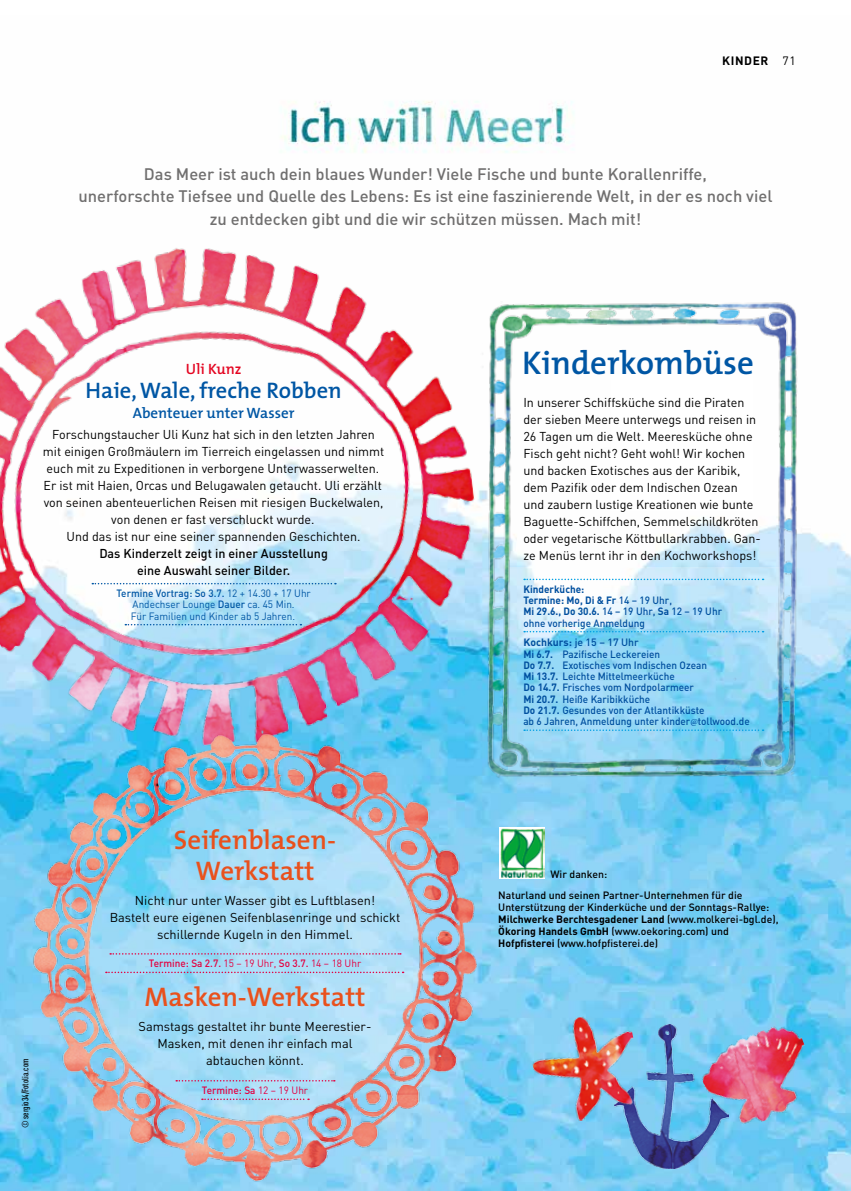
<style>
.page{position:relative;width:851px;height:1191px;background:#fff}
.page>*{position:absolute;margin:0;border:0;box-sizing:border-box;transform-origin:0 0}
.t1{font:600 33px "The Mix";color:#0056a4}
.t2{font:600 27px/30px "The Mix";color:#e9511d;text-align:center}
.t3{font:600 22.5px "The Mix";color:#0056a4}
.t4{font:500 16.5px/22.5px "DIN";color:#706f6f;text-align:center}
.t5{font:600 15px "The Mix";color:#0056a4}
.t6{font:600 15px "The Mix";color:#e40521}
.t7{font:12.75px/17px "DIN";color:#000;text-align:center}
.t8{font:500 12.75px/17px "DIN";color:#000;text-align:center}
.t9{font:700 12px "DIN";letter-spacing:.05em;color:#000}
.t10{font:500 10.5px/11.2px "DIN";color:#004f9f}
.t11{font:500 10.5px/12px "DIN";color:#000}
.t12{font:10.5px/11.2px "DIN";color:#0056a4;text-align:center;scale:.95 1}
.t13{font:500 10.5px/11.2px "DIN";color:#004f9f;scale:.95 1}
.t14{font:500 10.5px "DIN";color:#e40040;scale:.95 1}
.t15{font:500 9px "DIN Cond";color:#000}
.s1{font-weight:400}
.s2{font-weight:500}
.s3{font-weight:700}
.s4{font-family:"Minion Pro";font-weight:400}
</style>
<div class="page">
<img style="left:0;top:823px;width:850px;height:368px">
<img style="left:499px;top:855px;width:45px;height:24px">
<img style="left:0;top:248px;width:572px;height:607px">
<img style="left:30px;top:724px;width:446px;height:467px">
<svg style="left:110px;top:953px;width:291px;height:1px"></svg>
<svg style="left:106px;top:971px;width:297px;height:2px"></svg>
<svg style="left:176px;top:1080px;width:159px;height:1px"></svg>
<svg style="left:202px;top:1098px;width:107px;height:2px"></svg>
<img style="left:693px;top:1018px;width:131px;height:118px">
<img style="left:614px;top:1024px;width:114px;height:144px">
<img style="left:525px;top:1007px;width:122px;height:121px">
<svg style="left:92px;top:583px;width:244px;height:1px"></svg>
<svg style="left:125px;top:624px;width:176px;height:1px"></svg>
<img style="left:281px;top:101px;width:293px;height:52px">
<img style="left:466px;top:279px;width:384px;height:544px">
<svg style="left:524px;top:578px;width:239px;height:2px"></svg>
<svg style="left:524px;top:631px;width:239px;height:1px"></svg>
<svg style="left:524px;top:729px;width:239px;height:2px"></svg>
<p class="t9" style="left:722px;top:53px;width:75px">KINDER <span class="s1">71</span></p>
<p class="t4" style="left:78px;top:162px;width:695px">Das Meer ist auch dein blaues Wunder! Viele Fische und bunte Korallenriffe,<br>unerforschte Tiefsee und Quelle des Lebens: Es ist eine faszinierende Welt, in der es noch viel zu entdecken gibt und die wir schützen müssen. Mach mit!</p>
<p class="t6" style="left:186px;top:356px;width:57px">Uli Kunz</p>
<h3 class="t3" style="left:85px;top:372px;width:258px">Haie, Wale, freche Robben</h3>
<p class="t5" style="left:133px;top:400px;width:163px">Abenteuer unter Wasser</p>
<p class="t7" style="left:43px;top:426px;width:343px">Forschungstaucher Uli Kunz hat sich in den letzten Jahren mit einigen Großmäulern im Tierreich eingelassen und nimmt euch mit zu Expeditionen in verborgene Unterwasserwelten.<br>Er ist mit Haien, Orcas und Belugawalen getaucht. Uli erzählt von seinen abenteuerlichen Reisen mit riesigen Buckelwalen, von denen er fast verschluckt wurde.<br>Und das ist nur eine seiner spannenden Geschichten.</p>
<p class="t8" style="left:99px;top:544px;width:230px">Das Kinderzelt zeigt in einer Ausstellung eine Auswahl seiner Bilder.</p>
<p class="t12" style="left:116px;top:587px;width:206px"><span class="s2">Termine Vortrag: So 3.7.</span> 12 + 14.30 + 17 Uhr<br>Andechser Lounge <span class="s2">Dauer</span> ca. 45 Min.<br>Für Familien und Kinder ab 5 Jahren.</p>
<p class="t15" style="left:20px;top:1128px;width:71px;rotate:-90deg">© sergio34/Fotolia.com</p>
<h2 class="t2" style="left:174px;top:824px;width:163px">Seifenblasen-<br>Werkstatt</h2>
<p class="t7" style="left:110px;top:891px;width:292px">Nicht nur unter Wasser gibt es Luftblasen!<br>Bastelt eure eigenen Seifenblasenringe und schickt schillernde Kugeln in den Himmel.</p>
<p class="t14" style="left:149px;top:957px;width:225px">Termine: Sa 2.7. <span class="s1">15 – 19 Uhr,</span> So 3.7. <span class="s1">14 – 18 Uhr</span></p>
<h2 class="t2" style="left:144px;top:981px;width:223px">Masken-Werkstatt</h2>
<p class="t7" style="left:138px;top:1018px;width:234px">Samstags gestaltet ihr bunte Meerestier-<br>Masken, mit denen ihr einfach mal abtauchen könnt.</p>
<p class="t14" style="left:202px;top:1083px;width:113px">Termine: Sa <span class="s1">12 – 19 Uhr</span></p>
<h1 class="t1" style="left:522px;top:336px;width:233px">Kinderkombüse</h1>
<p class="t7" style="left:523px;top:394px;width:239px;text-align:left">In unserer Schiffsküche sind die Piraten der sieben Meere unterwegs und reisen in 26 Tagen um die Welt. Meeresküche ohne Fisch geht nicht? Geht wohl! Wir kochen und backen Exotisches aus der Karibik, dem Pazifik oder dem Indischen Ozean und zaubern lustige Kreationen wie bunte Baguette-Schiffchen, Semmelschildkröten oder vegetarische Köttbullarkrabben. Gan&shy;ze Menüs lernt ihr in den Kochworkshops!</p>
<p class="t13" style="left:523px;top:583px;width:211px"><span class="s3">Kinderküche:<br>Termine: Mo, Di &amp; Fr</span> 14 – 19 Uhr,<br><span class="s3">Mi 29.6., Do 30.6.</span> 14 – 19 Uhr, <span class="s3">Sa</span> 12 – 19 Uhr ohne vorherige Anmeldung</p>
<p class="t10" style="left:523px;top:636px;width:228px"><span class="s3">Kochkurs:</span> je 15 – 17 Uhr<br><span class="s3">Mi 6.7.</span> Pazifische Leckereien<br><span class="s3">Do 7.7.</span> Exotisches vom Indischen Ozean<br><span class="s3">Mi 13.7.</span> Leichte Mittelmeerküche<br><span class="s3">Do 14.7.</span> Frisches vom Nordpolarmeer<br><span class="s3">Mi 20.7.</span> Heiße Karibikküche<br><span class="s3">Do 21.7.</span> Gesundes von der Atlantikküste<br>ab 6 Jahren, Anmeldung unter kinder<span class="s4">@</span>tollwood.de</p>
<p class="t11" style="left:498px;top:862px;width:246px;line-height:21.3px;text-indent:52px">Wir danken:<br>Naturland und seinen Partner-Unternehmen für die</p>
<p class="t11" style="left:498px;top:900px;width:282px">Unterstützung der Kinderküche und der Sonntags-Rallye:<br><span class="s3">Milchwerke Berchtesgadener Land</span> (www.molkerei-bgl.de), <span class="s3">Ökoring Handels GmbH</span> (www.oekoring.com) und <span class="s3">Hofpfisterei</span> (www.hofpfisterei.de)</p>
</div>
